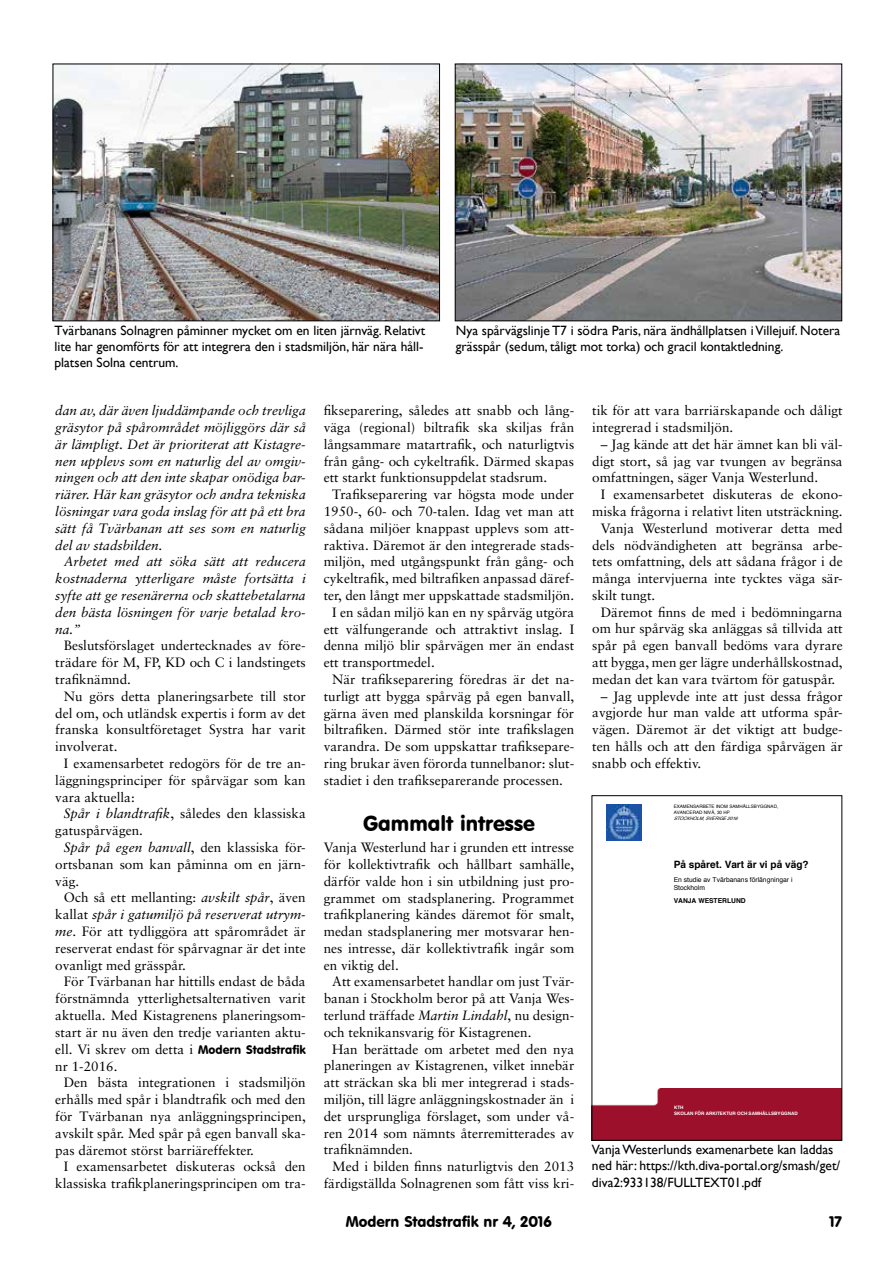
<style>
.page{position:relative;width:893px;height:1263px;background:#fff}
.page>*{position:absolute;margin:0;border:0;box-sizing:border-box;transform-origin:0 0}
.t1{font:21px "VAG Rounded BT";color:#000}
.t2{font:15px "VAG Rounded BT";color:#000}
.t3{font:13.5px/16.8px "Sabon";color:#000;text-align:justify}
.t4{font:italic 13.5px/16.8px "Sabon";color:#000;text-align:justify}
.t5{font:13.5px/16.2px "Gill Sans";color:#000}
.t6{font:700 10.05px "Helvetica";color:#000}
.t7{font:6.75px/7.5px "Helvetica";color:#000}
.t8{font:700 6.75px "Helvetica";color:#000}
.t9{font:4.65px/5.1px "Helvetica";color:#000}
.t10{font:700 4.65px/5.8px "Helvetica";color:#fff}
.t11{font:italic 4.65px "Helvetica";color:#000}
.s1{font-style:italic}
.s2{font-family:"VAG Rounded BT";font-size:12px}
.s3{font-style:normal}
</style>
<div class="page">
<img style="left:55px;top:66px;width:383px;height:253px">
<div style="left:53px;top:64px;width:387px;height:257px;border:1px solid #000"></div>
<img style="left:457px;top:66px;width:383px;height:253px">
<div style="left:455px;top:64px;width:387px;height:257px;border:1px solid #000"></div>
<img style="left:606px;top:804px;width:36px;height:36px">
<img style="left:594px;top:1088px;width:246px;height:50px">
<p class="t5" style="left:55px;top:322px;width:372px">Tvärbanans Solnagren påminner mycket om en liten järnväg. Relativt lite har genomförts för att integrera den i stadsmiljön, här nära håll&shy;platsen Solna centrum.</p>
<p class="t5" style="left:456px;top:322px;width:386px">Nya spårvägslinje T7 i södra Paris, nära ändhållplatsen i Villejuif. Notera grässpår (sedum, tåligt mot torka) och gracil kontaktledning.</p>
<p class="t4" style="left:55px;top:402px;width:252px">dan av, där även ljuddämpande och trevliga gräsytor på spårområdet möjliggörs där så är lämpligt. Det är prioriterat att Kistagre&shy;nen upplevs som en naturlig del av omgiv&shy;ningen och att den inte skapar onödiga bar&shy;riärer. Här kan gräsytor och andra tekniska lösningar vara goda inslag för att på ett bra sätt få Tvärbanan att ses som en naturlig del av stadsbilden.</p>
<p class="t4" style="left:55px;top:553px;width:252px;text-indent:9px">Arbetet med att söka sätt att reducera kostnaderna ytterligare måste fortsätta i syfte att ge resenärerna och skattebetalarna den bästa lösningen för varje betalad kro&shy;na.”</p>
<p class="t3" style="left:55px;top:637px;width:252px;text-indent:9px">Beslutsförslaget undertecknades av före&shy;trädare för M, FP, KD och C i landstingets trafiknämnd.</p>
<p class="t3" style="left:55px;top:687px;width:252px;text-indent:9px">Nu görs detta planeringsarbete till stor del om, och utländsk expertis i form av det franska konsultföretaget Systra har varit involverat.</p>
<p class="t3" style="left:55px;top:755px;width:252px;text-indent:9px">I examensarbetet redogörs för de tre an&shy;läggningsprinciper för spårvägar som kan vara aktuella:</p>
<p class="t3" style="left:55px;top:805px;width:252px;text-indent:9px"><span class="s1">Spår i blandtrafik</span>, således den klassiska gatuspårvägen.</p>
<p class="t3" style="left:55px;top:839px;width:252px;text-indent:9px"><span class="s1">Spår på egen banvall</span>, den klassiska för&shy;ortsbanan som kan påminna om en järn&shy;väg.</p>
<p class="t3" style="left:55px;top:889px;width:252px;text-indent:9px">Och så ett mellanting: <span class="s1">avskilt spår</span>, även kallat <span class="s1">spår i gatumiljö på reserverat utrym&shy;me</span>. För att tydliggöra att spårområdet är reserverat endast för spårvagnar är det inte ovanligt med grässpår.</p>
<p class="t3" style="left:55px;top:973px;width:252px;text-indent:9px">För Tvärbanan har hittills endast de båda förstnämnda ytterlighetsalternativen varit aktuella. Med Kistagrenens planeringsom&shy;start är nu även den tredje varianten aktu&shy;ell. Vi skrev om detta i <span class="s2">Modern Stadstrafik </span>nr 1-2016.</p>
<p class="t3" style="left:55px;top:1074px;width:252px;text-indent:9px">Den bästa integrationen i stadsmiljön erhålls med spår i blandtrafik och med den för Tvärbanan nya anläggningsprincipen, avskilt spår. Med spår på egen banvall ska&shy;pas däremot störst barriäreffekter.</p>
<p class="t3" style="left:55px;top:1158px;width:252px;text-align:right">I examensarbetet diskuteras också den klassiska trafikplaneringsprincipen om tra-</p>
<p class="t3" style="left:592px;top:402px;width:252px">tik för att vara barriärskapande och dåligt integrerad i stadsmiljön.</p>
<p class="t3" style="left:592px;top:435px;width:252px;text-indent:9px">– Jag kände att det här ämnet kan bli väl&shy;digt stort, så jag var tvungen av begränsa omfattningen, säger Vanja Westerlund.</p>
<p class="t3" style="left:601px;top:486px;width:243px">I examensarbetet diskuteras de ekono-</p>
<p class="t3" style="left:592px;top:503px;width:252px">miska frågorna i relativt liten utsträckning.</p>
<p class="t3" style="left:601px;top:519px;width:243px">Vanja Westerlund motiverar detta med</p>
<p class="t3" style="left:592px;top:536px;width:252px">dels nödvändigheten att begränsa arbe-</p>
<p class="t3" style="left:592px;top:553px;width:252px">tets omfattning, dels att sådana frågor i de</p>
<p class="t3" style="left:592px;top:570px;width:252px">många intervjuerna inte tycktes väga sär-</p>
<p class="t3" style="left:592px;top:587px;width:65px">skilt tungt.</p>
<p class="t3" style="left:601px;top:603px;width:243px">Däremot finns de med i bedömningarna</p>
<p class="t3" style="left:592px;top:620px;width:252px">om hur spårväg ska anläggas så tillvida att</p>
<p class="t3" style="left:592px;top:637px;width:252px">spår på egen banvall bedöms vara dyrare</p>
<p class="t3" style="left:592px;top:654px;width:252px">att bygga, men ger lägre underhållskostnad,</p>
<p class="t3" style="left:592px;top:671px;width:245px">medan det kan vara tvärtom för gatuspår.</p>
<p class="t3" style="left:592px;top:687px;width:252px;text-indent:9px">– Jag upplevde inte att just dessa frågor avgjorde hur man valde att utforma spår&shy;vägen. Däremot är det viktigt att budge&shy;ten hålls och att den färdiga spårvägen är snabb och effektiv.</p>
<p class="t9" style="left:674px;top:804px;width:106px">EXAMENSARBETE INOM SAMHÄLLSBYGGNAD,<br>AVANCERAD NIVÅ, 30 HP</p>
<p class="t11" style="left:674px;top:814px;width:67px">STOCKHOLM<span class="s3">,</span> SVERIGE 2016</p>
<p class="t6" style="left:674px;top:856px;width:136px">På spåret. Vart är vi på väg?</p>
<p class="t7" style="left:674px;top:876px;width:120px">En studie av Tvärbanans förlängningar i<br>Stockholm</p>
<p class="t8" style="left:674px;top:895px;width:74px">VANJA WESTERLUND</p>
<p class="t3" style="left:324px;top:402px;width:252px">fikseparering, således att snabb och lång&shy;väga (regional) biltrafik ska skiljas från långsammare matartrafik, och naturligtvis från gång- och cykeltrafik. Därmed skapas ett starkt funktionsuppdelat stadsrum.</p>
<p class="t3" style="left:332px;top:486px;width:243px">Trafikseparering var högsta mode under</p>
<p class="t3" style="left:324px;top:503px;width:252px">1950-, 60- och 70-talen. Idag vet man att</p>
<p class="t3" style="left:324px;top:519px;width:252px">sådana miljöer knappast upplevs som att-</p>
<p class="t3" style="left:324px;top:536px;width:252px">raktiva. Däremot är den integrerade stads-</p>
<p class="t3" style="left:324px;top:553px;width:252px">miljön, med utgångspunkt från gång- och</p>
<p class="t3" style="left:324px;top:570px;width:252px">cykeltrafik, med biltrafiken anpassad däref-</p>
<p class="t3" style="left:324px;top:587px;width:252px">ter, den långt mer uppskattade stadsmiljön.</p>
<p class="t3" style="left:332px;top:603px;width:243px">I en sådan miljö kan en ny spårväg utgöra</p>
<p class="t3" style="left:324px;top:620px;width:252px">ett välfungerande och attraktivt inslag. I</p>
<p class="t3" style="left:324px;top:637px;width:252px">denna miljö blir spårvägen mer än endast</p>
<p class="t3" style="left:324px;top:654px;width:112px">ett transportmedel.</p>
<p class="t3" style="left:332px;top:671px;width:243px">När trafikseparering föredras är det na-</p>
<p class="t3" style="left:324px;top:687px;width:252px">turligt att bygga spårväg på egen banvall,</p>
<p class="t3" style="left:324px;top:704px;width:252px">gärna även med planskilda korsningar för</p>
<p class="t3" style="left:324px;top:721px;width:252px">biltrafiken. Därmed stör inte trafikslagen</p>
<p class="t3" style="left:324px;top:738px;width:252px">varandra. De som uppskattar trafiksepare-</p>
<p class="t3" style="left:324px;top:755px;width:252px">ring brukar även förorda tunnelbanor: slut-</p>
<p class="t3" style="left:324px;top:771px;width:241px">stadiet i den trafikseparerande processen.</p>
<h1 class="t1" style="left:363px;top:810px;width:173px">Gammalt intresse</h1>
<p class="t3" style="left:324px;top:839px;width:252px">Vanja Westerlund har i grunden ett intresse för kollektivtrafik och hållbart samhälle, därför valde hon i sin utbildning just pro&shy;grammet om stadsplanering. Programmet trafikplanering kändes däremot för smalt, medan stadsplanering mer motsvarar hen&shy;nes intresse, där kollektivtrafik ingår som en viktig del.</p>
<p class="t3" style="left:324px;top:973px;width:252px;text-indent:9px">Att examensarbetet handlar om just Tvär&shy;banan i Stockholm beror på att Vanja Wes&shy;terlund träffade <span class="s1">Martin Lindahl</span>, nu design&shy;och teknikansvarig för Kistagrenen.</p>
<p class="t3" style="left:324px;top:1040px;width:252px;text-indent:9px">Han berättade om arbetet med den nya planeringen av Kistagrenen, vilket innebär att sträckan ska bli mer integrerad i stads&shy;miljön, till lägre anläggningskostnader än i det ursprungliga förslaget, som under vå&shy;ren 2014 som nämnts återremitterades av trafiknämnden.</p>
<p class="t3" style="left:324px;top:1158px;width:252px;text-align:right">Med i bilden finns naturligtvis den 2013 färdigställda Solnagrenen som fått viss kri-</p>
<p class="t10" style="left:674px;top:1105px;width:125px">KTH<br>SKOLAN FÖR ARKITEKTUR OCH SAMHÄLLSBYGGNAD</p>
<p class="t5" style="left:592px;top:1141px;width:250px">Vanja Westerlunds examenarbete kan laddas ned här: https://kth.diva-portal.org/smash/get/ diva2:933138/FULLTEXT01.pdf</p>
<p class="t2" style="left:346px;top:1212px;width:208px">Modern Stadstrafik nr 4, 2016</p>
<p class="t2" style="left:829px;top:1212px;width:14px">17</p>
</div>
